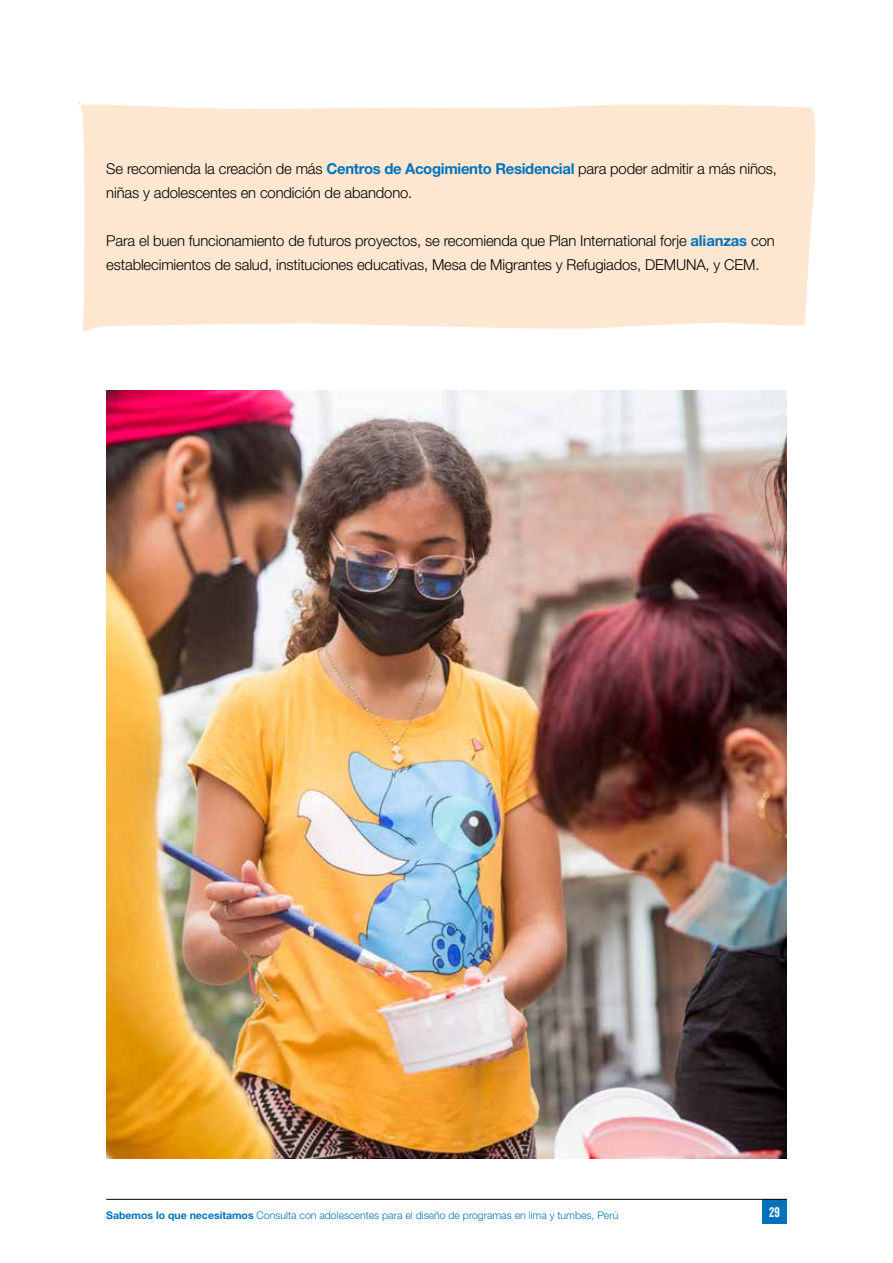
<style>
.page{position:relative;width:893px;height:1263px;background:#fff}
.page>*{position:absolute;margin:0;border:0;box-sizing:border-box;transform-origin:0 0}
.t1{font:300 15px/24px "Helvetica Neue LT Std";letter-spacing:-.01em;color:#000}
.t2{font:13.5px "Veneer";color:#fff}
.t3{font:300 10.5px "Helvetica Neue LT Std";color:#0072bb}
.s1{font-weight:700;color:#0072bb}
.s2{font-weight:700}
</style>
<div class="page">
<div style="left:762px;top:1199px;width:25px;height:25px;background:#0072bb"></div>
<hr style="left:106px;top:1199px;width:681px;height:1px;background:#000">
<div style="left:78px;top:102px;width:738px;height:230px;background:#fee7d1"></div>
<img style="left:106px;top:390px;width:681px;height:768px">
<p class="t1" style="left:106px;top:156px;width:672px">Se recomienda la creación de más <span class="s1">Centros de Acogimiento Residencial</span> para poder admitir a más niños, niñas y adolescentes en condición de abandono.</p>
<p class="t1" style="left:106px;top:228px;width:670px">Para el buen funcionamiento de futuros proyectos, se recomienda que Plan International forje <span class="s1">alianzas</span> con establecimientos de salud, instituciones educativas, Mesa de Migrantes y Refugiados, DEMUNA, y CEM.</p>
<p class="t3" style="left:106px;top:1209px;width:514px"><span class="s2">Sabemos lo que necesitamos</span> Consulta con adolescentes para el diseño de programas en lima y tumbes, Perú</p>
<p class="t2" style="left:769px;top:1204px;width:12px">29</p>
</div>
